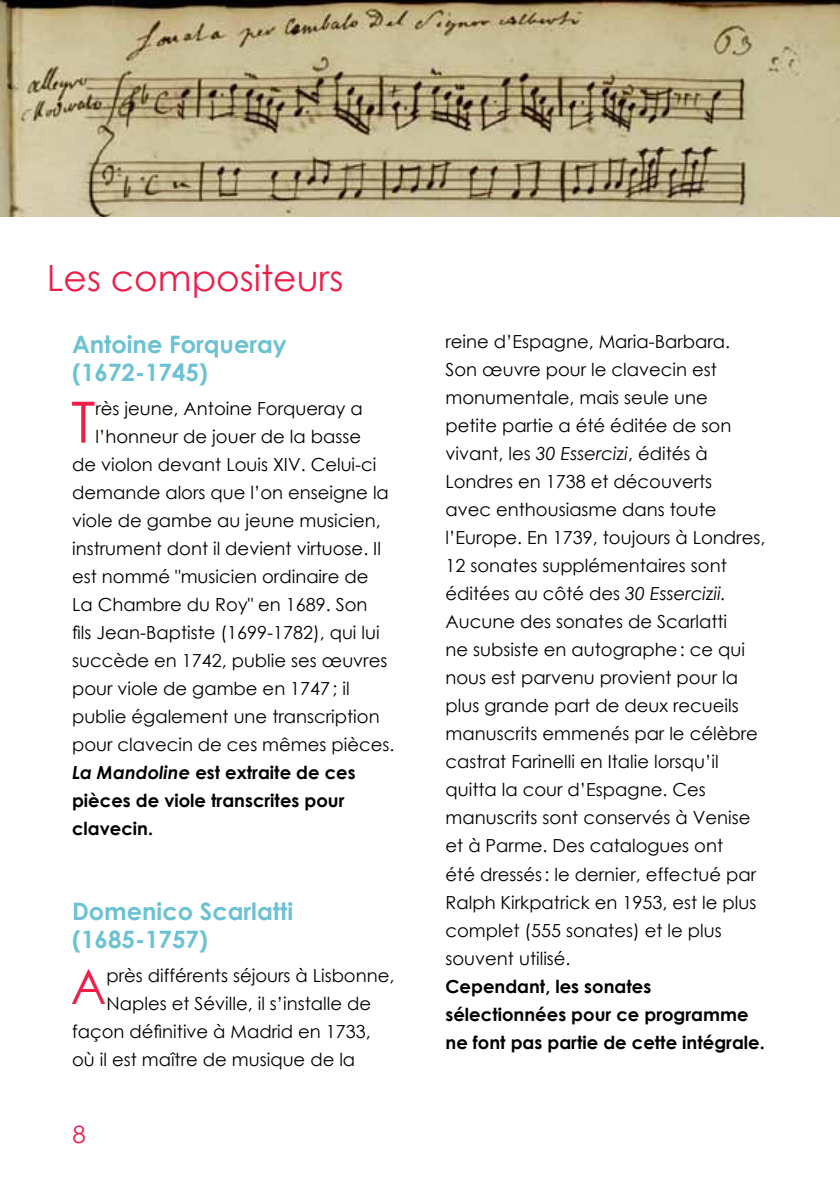
<style>
.page{position:relative;width:840px;height:1191px;background:#fff}
.page>*{position:absolute;margin:0;border:0;box-sizing:border-box;transform-origin:0 0}
.t1{font:57px "Century Gothic";color:#ee1e49}
.t2{font:48px "Century Gothic";color:#ee1e49}
.t3{font:36px "Century Gothic";color:#ee1e49}
.t4{font:700 24px/28px "Century Gothic";color:#6bc2d2}
.t5{font:24px "Century Gothic";color:#ee1e49}
.t6{font:18px/28px "Century Gothic";color:#000}
.t7{font:700 18px/28px "Century Gothic";color:#000}
.s1{font-style:italic}
</style>
<div class="page">
<img style="left:0;top:0;width:839px;height:216px">
<h3 class="t3" style="left:47px;top:252px;width:298px">Les compositeurs</h3>
<h3 class="t4" style="left:72px;top:329px;width:216px">Antoine Forqueray (1672-1745)</h3>
<h1 class="t1" style="left:71px;top:382px;width:26px">T</h1>
<p class="t6" style="left:95px;top:394px;width:268px">rès jeune, Antoine Forqueray a</p>
<p class="t6" style="left:95px;top:422px;width:267px">l’honneur de jouer de la basse</p>
<p class="t6" style="left:72px;top:450px;width:306px">de violon devant Louis XIV. Celui-ci</p>
<p class="t6" style="left:72px;top:478px;width:318px">demande alors que l’on enseigne la</p>
<p class="t6" style="left:72px;top:506px;width:310px">viole de gambe au jeune musicien,</p>
<p class="t6" style="left:72px;top:534px;width:310px">instrument dont il devient virtuose. Il</p>
<p class="t6" style="left:72px;top:562px;width:298px">est nommé "musicien ordinaire de</p>
<p class="t6" style="left:72px;top:590px;width:297px">La Chambre du Roy" en 1689. Son</p>
<p class="t6" style="left:72px;top:618px;width:309px">fils Jean-Baptiste (1699-1782), qui lui</p>
<p class="t6" style="left:72px;top:646px;width:316px">succède en 1742, publie ses œuvres</p>
<p class="t6" style="left:72px;top:674px;width:279px">pour viole de gambe en 1747; il</p>
<p class="t6" style="left:72px;top:702px;width:309px">publie également une transcription</p>
<p class="t6" style="left:72px;top:730px;width:324px">pour clavecin de ces mêmes pièces.</p>
<p class="t7" style="left:72px;top:757px;width:285px"><span class="s1">La Mandoline</span> est extraite de ces</p>
<p class="t7" style="left:72px;top:785px;width:274px">pièces de viole transcrites pour</p>
<p class="t7" style="left:72px;top:813px;width:83px">clavecin.</p>
<h3 class="t4" style="left:72px;top:895px;width:222px;line-height:28.8px">Domenico Scarlatti (1685-1757)</h3>
<h2 class="t2" style="left:71px;top:952px;width:37px">A</h2>
<p class="t6" style="left:106px;top:961px;width:289px">près différents séjours à Lisbonne,</p>
<p class="t6" style="left:106px;top:989px;width:266px">Naples et Séville, il s’installe de</p>
<p class="t6" style="left:72px;top:1017px;width:300px">façon définitive à Madrid en 1733,</p>
<p class="t6" style="left:72px;top:1045px;width:284px">où il est maître de musique de la</p>
<h3 class="t5" style="left:73px;top:1118px;width:15px">8</h3>
<p class="t6" style="left:445px;top:327px;width:321px">reine d’Espagne, Maria-Barbara.<br>Son œuvre pour le clavecin est monumentale, mais seule une<br>petite partie a été éditée de son vivant, les <span class="s1">30 Essercizi</span>, édités à<br>Londres en 1738 et découverts<br>avec enthousiasme dans toute l’Europe. En 1739, toujours à Londres,<br>12 sonates supplémentaires sont éditées au côté des <span class="s1">30 Essercizii.<br></span>Aucune des sonates de Scarlatti<br>ne subsiste en autographe: ce qui nous est parvenu provient pour la plus grande part de deux recueils manuscrits emmenés par le célèbre castrat Farinelli en Italie lorsqu’il quitta la cour d’Espagne. Ces manuscrits sont conservés à Venise et à Parme. Des catalogues ont<br>été dressés: le dernier, effectué par<br>Ralph Kirkpatrick en 1953, est le plus complet (555 sonates) et le plus souvent utilisé.</p>
<p class="t7" style="left:445px;top:971px;width:320px">Cependant, les sonates sélectionnées pour ce programme ne font pas partie de cette intégrale.</p>
</div>
